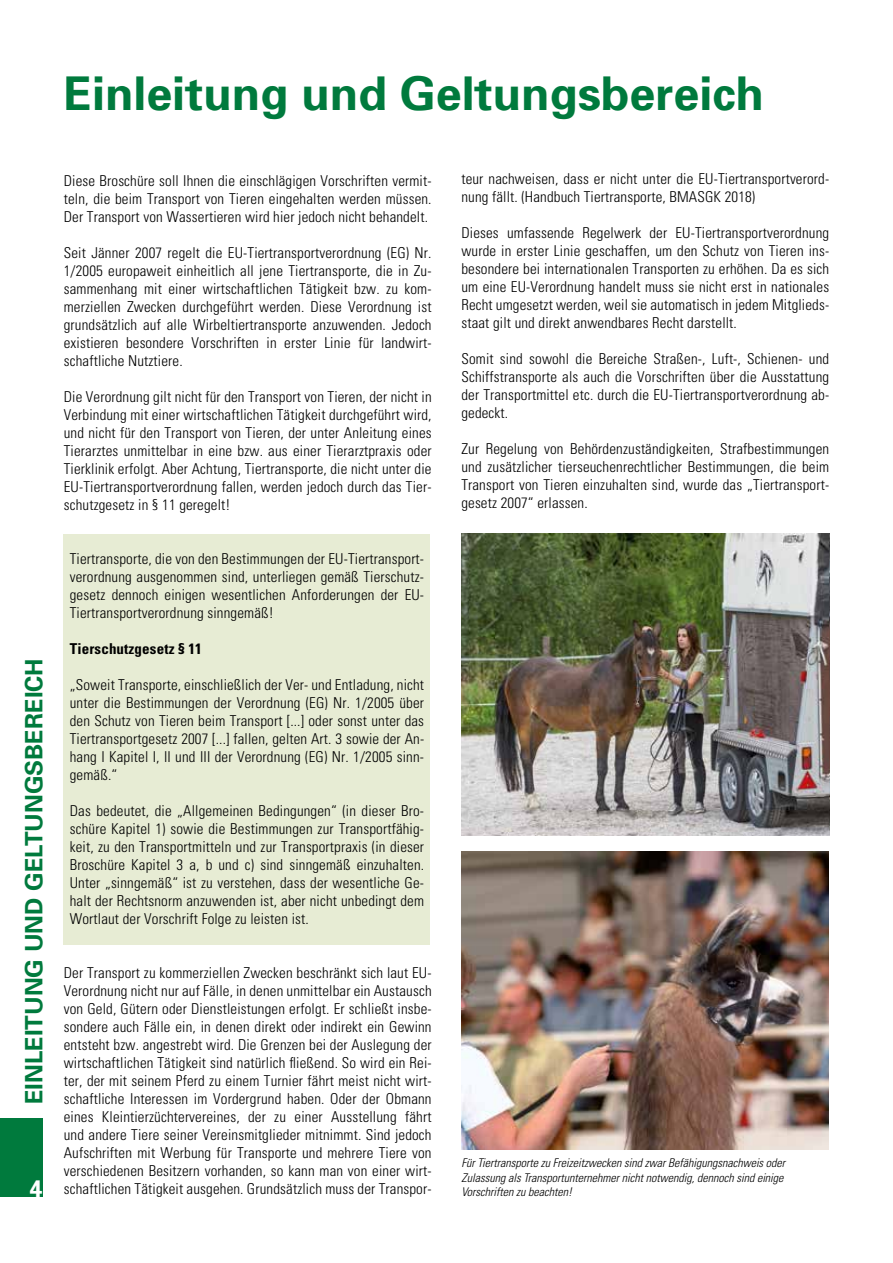
<style>
.page{position:relative;width:893px;height:1263px;background:#fff}
.page>*{position:absolute;margin:0;border:0;box-sizing:border-box;transform-origin:0 0}
.t1{font:700 46.5px "Univers";color:#007a3d}
.t2{font:700 24px "Univers";color:#007a3d}
.t3{font:700 24px "Univers";color:#fff}
.t4{font:300 condensed 15px/18px "Univers";letter-spacing:.01em;color:#000;text-align:justify}
.t5{font:700 condensed 15px "Univers";letter-spacing:.01em;color:#000}
.t6{font:italic 300 condensed 12px/14.4px "Univers";color:#000}
</style>
<div class="page">
<div style="left:0;top:1118px;width:43px;height:79px;background:#007a3d"></div>
<img style="left:461px;top:851px;width:368px;height:298px">
<img style="left:461px;top:534px;width:368px;height:297px">
<div style="left:64px;top:534px;width:366px;height:411px;background:#e7ecd4"></div>
<h1 class="t1" style="left:64px;top:64px;width:702px">Einleitung und Geltungsbereich</h1>
<h2 class="t2" style="left:19px;top:1104px;width:447px;rotate:-90deg">Einleitung und Geltungsbereich</h2>
<h2 class="t3" style="left:29px;top:1173px;width:15px">4</h2>
<p class="t4" style="left:64px;top:171px;width:369px">Diese Broschüre soll Ihnen die einschlägigen Vorschriften vermit&shy;teln, die beim Transport von Tieren eingehalten werden müssen.<br>Der Transport von Wassertieren wird hier jedoch nicht behandelt.</p>
<p class="t4" style="left:64px;top:243px;width:369px">Seit Jänner 2007 regelt die EU-Tiertransportverordnung (EG) Nr.<br>1/2005 europaweit einheitlich all jene Tiertransporte, die in Zu&shy;sammenhang mit einer wirtschaftlichen Tätigkeit bzw. zu kom&shy;merziellen Zwecken durchgeführt werden. Diese Verordnung ist grundsätzlich auf alle Wirbeltiertransporte anzuwenden. Jedoch existieren besondere Vorschriften in erster Linie für landwirt&shy;schaftliche Nutztiere.</p>
<p class="t4" style="left:64px;top:387px;width:369px">Die Verordnung gilt nicht für den Transport von Tieren, der nicht in Verbindung mit einer wirtschaftlichen Tätigkeit durchgeführt wird, und nicht für den Transport von Tieren, der unter Anleitung eines Tierarztes unmittelbar in eine bzw. aus einer Tierarztpraxis oder Tierklinik erfolgt. Aber Achtung, Tiertransporte, die nicht unter die EU-Tiertransportverordnung fallen, werden jedoch durch das Tier&shy;schutzgesetz in § 11 geregelt!</p>
<p class="t4" style="left:70px;top:549px;width:356px">Tiertransporte, die von den Bestimmungen der EU-Tiertransport&shy;verordnung ausgenommen sind, unterliegen gemäß Tierschutz&shy;gesetz dennoch einigen wesentlichen Anforderungen der EU-Tiertransportverordnung sinngemäß!</p>
<p class="t5" style="left:70px;top:639px;width:134px">Tierschutzgesetz § 11</p>
<p class="t4" style="left:70px;top:675px;width:356px">„Soweit Transporte, einschließlich der Ver- und Entladung, nicht unter die Bestimmungen der Verordnung (EG) Nr. 1/2005 über den Schutz von Tieren beim Transport [...] oder sonst unter das Tiertransportgesetz 2007 [...] fallen, gelten Art. 3 sowie der An&shy;hang I Kapitel I, II und III der Verordnung (EG) Nr. 1/2005 sinn&shy;gemäß.“</p>
<p class="t4" style="left:70px;top:801px;width:356px">Das bedeutet, die „Allgemeinen Bedingungen“ (in dieser Bro&shy;schüre Kapitel 1) sowie die Bestimmungen zur Transportfähig&shy;keit, zu den Transportmitteln und zur Transportpraxis (in dieser Broschüre Kapitel 3 a, b und c) sind sinngemäß einzuhalten.<br>Unter „sinngemäß“ ist zu verstehen, dass der wesentliche Ge&shy;halt der Rechtsnorm anzuwenden ist, aber nicht unbedingt dem Wortlaut der Vorschrift Folge zu leisten ist.</p>
<p class="t4" style="left:64px;top:963px;width:369px">Der Transport zu kommerziellen Zwecken beschränkt sich laut EU-Verordnung nicht nur auf Fälle, in denen unmittelbar ein Austausch von Geld, Gütern oder Dienstleistungen erfolgt. Er schließt insbe&shy;sondere auch Fälle ein, in denen direkt oder indirekt ein Gewinn entsteht bzw. angestrebt wird. Die Grenzen bei der Auslegung der wirtschaftlichen Tätigkeit sind natürlich fließend. So wird ein Rei&shy;ter, der mit seinem Pferd zu einem Turnier fährt meist nicht wirt&shy;schaftliche Interessen im Vordergrund haben. Oder der Obmann eines Kleintierzüchtervereines, der zu einer Ausstellung fährt und andere Tiere seiner Vereinsmitglieder mitnimmt. Sind jedoch Aufschriften mit Werbung für Transporte und mehrere Tiere von verschiedenen Besitzern vorhanden, so kann man von einer wirt&shy;schaftlichen Tätigkeit ausgehen. Grundsätzlich muss der Transpor-</p>
<p class="t4" style="left:461px;top:169px;width:369px">teur nachweisen, dass er nicht unter die EU-Tiertransportverord&shy;nung fällt. (Handbuch Tiertransporte, BMASGK 2018)</p>
<p class="t4" style="left:461px;top:223px;width:369px">Dieses umfassende Regelwerk der EU-Tiertransportverordnung wurde in erster Linie geschaffen, um den Schutz von Tieren ins&shy;besondere bei internationalen Transporten zu erhöhen. Da es sich um eine EU-Verordnung handelt muss sie nicht erst in nationales Recht umgesetzt werden, weil sie automatisch in jedem Mitglieds&shy;staat gilt und direkt anwendbares Recht darstellt.</p>
<p class="t4" style="left:461px;top:349px;width:369px">Somit sind sowohl die Bereiche Straßen-, Luft-, Schienen- und Schiffstransporte als auch die Vorschriften über die Ausstattung der Transportmittel etc. durch die EU-Tiertransportverordnung ab&shy;gedeckt.</p>
<p class="t4" style="left:461px;top:439px;width:369px">Zur Regelung von Behördenzuständigkeiten, Strafbestimmungen und zusätzlicher tierseuchenrechtlicher Bestimmungen, die beim Transport von Tieren einzuhalten sind, wurde das „Tiertransport&shy;gesetz 2007“ erlassen.</p>
<p class="t6" style="left:461px;top:1155px;width:325px">Für Tiertransporte zu Freizeitzwecken sind zwar Befähigungsnachweis oder<br>Zulassung als Transportunternehmer nicht notwendig, dennoch sind einige<br>Vorschriften zu beachten!</p>
</div>
